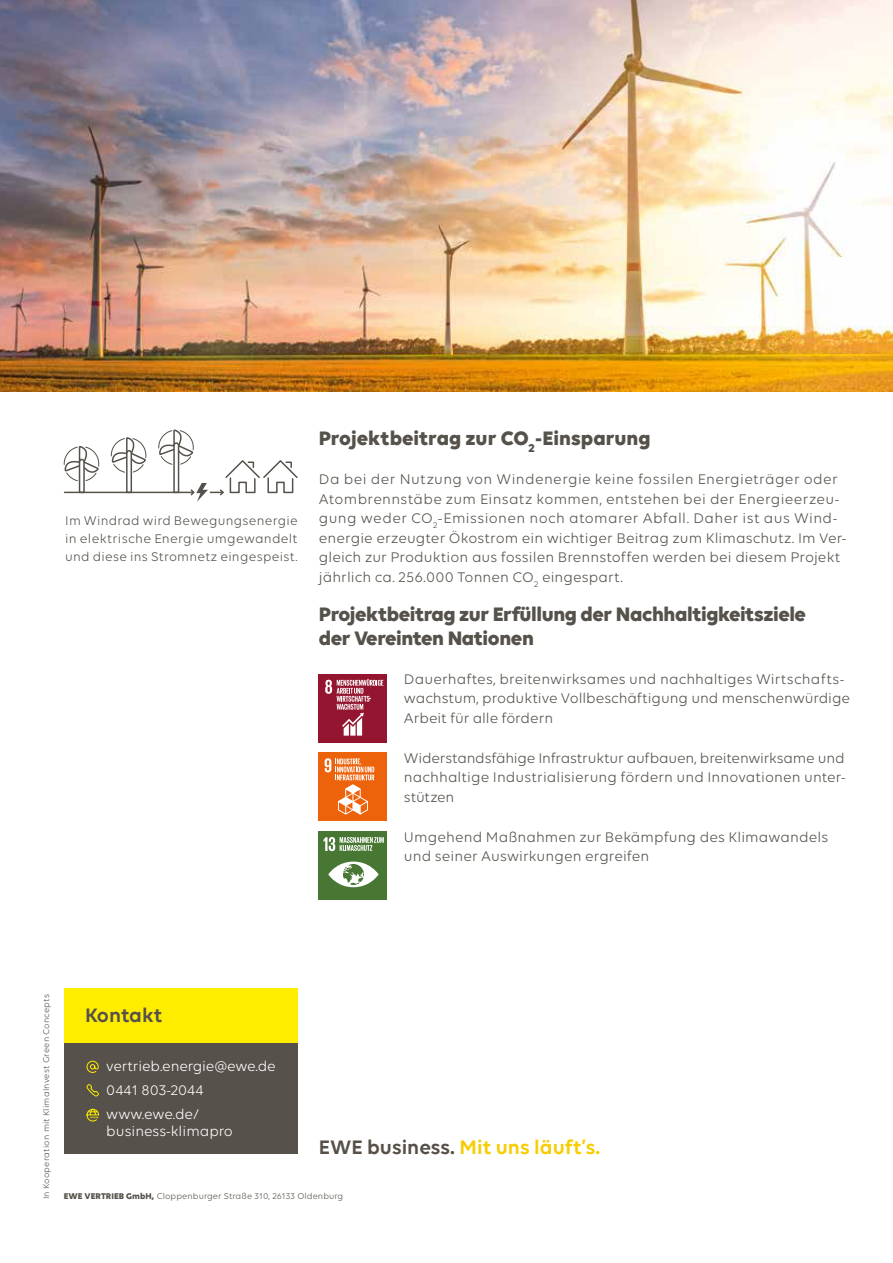
<style>
.page{position:relative;width:893px;height:1263px;background:#fff}
.page>*{position:absolute;margin:0;border:0;box-sizing:border-box;transform-origin:0 0}
.t1{font:700 21px/24px "Volte";letter-spacing:-.02em;color:#56524b}
.t2{font:700 21px "Volte";color:#56524b}
.t3{font:600 21px "Volte";color:#f7cd00}
.t4{font:600 21px "Volte";color:#56524b}
.t5{font:15px/19.5px "Volte";letter-spacing:.01em;color:#56524b}
.t6{font:15px/24px "Volte";color:#fff}
.t7{font:13.5px/18px "Volte";letter-spacing:.02em;color:#56524b;text-align:justify}
.t8{font:9px "Volte";letter-spacing:.01em;color:#56524b}
.s1{color:#565047}
.s2{font-weight:700}
</style>
<div class="page">
<img style="left:0;top:0;width:893px;height:391px">
<div style="left:319px;top:674px;width:68px;height:68px;background:#93152f"></div>
<svg style="left:325px;top:679px;width:58px;height:57px"></svg>
<div style="left:319px;top:753px;width:68px;height:68px;background:#ec630c"></div>
<svg style="left:325px;top:758px;width:49px;height:56px"></svg>
<div style="left:319px;top:831px;width:68px;height:68px;background:#487734"></div>
<svg style="left:328px;top:861px;width:51px;height:26px"></svg>
<svg style="left:324px;top:837px;width:60px;height:14px"></svg>
<svg style="left:63px;top:446px;width:37px;height:48px"></svg>
<svg style="left:111px;top:437px;width:36px;height:57px"></svg>
<hr style="left:65px;top:492px;width:129px;height:1px;background:#56524b">
<svg style="left:158px;top:429px;width:140px;height:73px"></svg>
<div style="left:64px;top:987px;width:234px;height:56px;background:#ffed00"></div>
<div style="left:64px;top:1043px;width:234px;height:111px;background:#56524b"></div>
<svg style="left:86px;top:1084px;width:13px;height:13px"></svg>
<svg style="left:86px;top:1061px;width:13px;height:12px"></svg>
<svg style="left:86px;top:1108px;width:13px;height:13px"></svg>
<p class="t7" style="left:65px;top:511px;width:234px">Im Windrad wird Bewegungsenergie in elektrische Energie umgewandelt und diese ins Stromnetz eingespeist.</p>
<h1 class="t2" style="left:319px;top:426px;width:333px">Projektbeitrag zur CO<sub>2</sub>-Einsparung</h1>
<p class="t5" style="left:319px;top:469px;width:529px">Da bei der Nutzung von Windenergie keine fossilen Energieträger oder Atombrennstäbe zum Einsatz kommen, entstehen bei der Energieerzeu&shy;gung weder CO<sub>2</sub>-Emissionen noch atomarer Abfall. Daher ist aus Wind&shy;energie erzeugter Ökostrom ein wichtiger Beitrag zum Klimaschutz. Im Ver&shy;gleich zur Produktion aus fossilen Brennstoffen werden bei diesem Projekt jährlich ca. 256.000 Tonnen CO<sub>2</sub> eingespart.</p>
<h1 class="t1" style="left:319px;top:601px;width:489px">Projektbeitrag zur Erfüllung der Nachhaltigkeitsziele der Vereinten Nationen</h1>
<p class="t5" style="left:404px;top:669px;width:448px">Dauerhaftes, breitenwirksames und nachhaltiges Wirtschafts&shy;wachstum, produktive Vollbeschäftigung und menschenwürdige<br>Arbeit für alle fördern</p>
<p class="t5" style="left:404px;top:748px;width:443px;text-align:justify">Widerstandsfähige Infrastruktur aufbauen, breitenwirksame und nachhaltige Industrialisierung fördern und Innovationen unter&shy;stützen</p>
<p class="t5" style="left:404px;top:827px;width:426px">Umgehend Maßnahmen zur Bekämpfung des Klimawandels und seiner Auswirkungen ergreifen</p>
<p class="t8" style="left:41px;top:1199px;width:207px;rotate:-90deg">In Kooperation mit KlimaInvest Green Concepts</p>
<h1 class="t4" style="left:85px;top:1003px;width:79px">Kontakt</h1>
<p class="t6" style="left:106px;top:1054px;width:171px">vertrieb.energie@ewe.de<br>0441 803-2044 www.ewe.de/</p>
<p class="t6" style="left:106px;top:1119px;width:128px">business-klimapro</p>
<h1 class="t3" style="left:319px;top:1135px;width:283px"><span class="s1">EWE business.</span> Mit uns läuft’s.</h1>
<p class="t8" style="left:64px;top:1191px;width:281px"><span class="s2">EWE VERTRIEB GmbH,</span> Cloppenburger Straße 310, 26133 Oldenburg</p>
</div>
